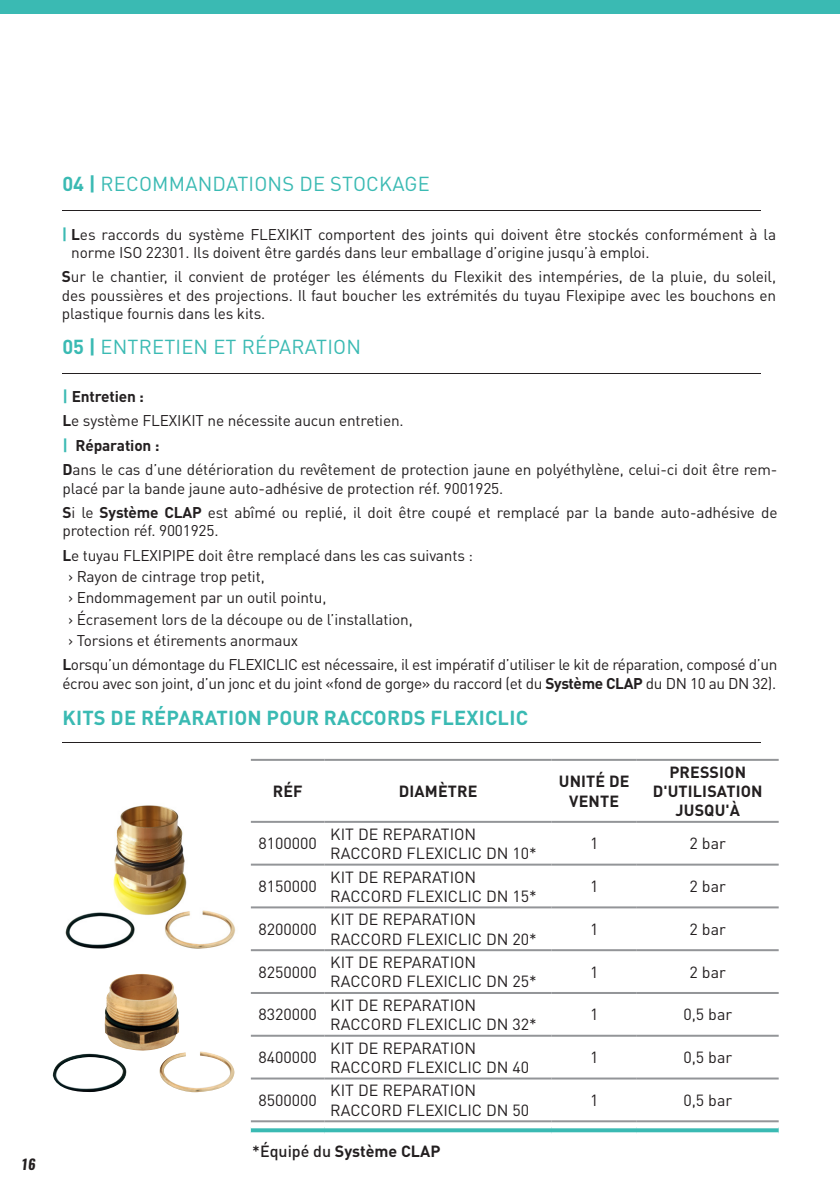
<style>
.page{position:relative;width:840px;height:1191px;background:#fff}
.page>*{position:absolute;margin:0;border:0;box-sizing:border-box;transform-origin:0 0}
.t1{font:20px "DIN Pro";letter-spacing:.01em;color:#3abab3}
.t2{font:700 20px "DIN Pro";letter-spacing:.01em;color:#3abab3}
.t3{font:16px/19.2px "DIN Pro";color:#231f20}
.t4{font:700 16px/19.2px "DIN Pro";letter-spacing:.01em;color:#231f20;text-align:center}
.t5{font:15.4px/18.4px "DIN Pro";letter-spacing:-.01em;color:#231f20}
.t6{font:700 15.4px "DIN Pro";letter-spacing:-.01em;color:#231f20}
.t7{font:italic 700 14px "Oswald";color:#231f20}
.s1{font-weight:700}
.s2{font-weight:700;font-size:16px;color:#3abab3}
.s3{font-size:16px;color:#3abab3}
.s4{font-weight:500}
</style>
<div class="page">
<hr style="left:62px;top:210px;width:698px;height:1px;background:#231f20">
<hr style="left:62px;top:373px;width:698px;height:1px;background:#231f20">
<hr style="left:62px;top:742px;width:698px;height:1px;background:#231f20">
<img style="left:53px;top:973px;width:181px;height:120px">
<img style="left:65px;top:805px;width:170px;height:144px">
<svg style="left:251px;top:1122px;width:527px;height:10px"></svg>
<hr style="left:251px;top:759px;width:73px;height:2px;background:#939598">
<hr style="left:324px;top:759px;width:227px;height:2px;background:#939598">
<hr style="left:551px;top:759px;width:85px;height:2px;background:#939598">
<hr style="left:636px;top:759px;width:142px;height:2px;background:#939598">
<hr style="left:251px;top:821px;width:73px;height:2px;background:#939598">
<hr style="left:324px;top:821px;width:227px;height:2px;background:#939598">
<hr style="left:551px;top:821px;width:85px;height:2px;background:#939598">
<hr style="left:636px;top:821px;width:142px;height:2px;background:#939598">
<hr style="left:251px;top:863px;width:73px;height:2px;background:#939598">
<hr style="left:324px;top:863px;width:227px;height:2px;background:#939598">
<hr style="left:551px;top:863px;width:85px;height:2px;background:#939598">
<hr style="left:636px;top:863px;width:142px;height:2px;background:#939598">
<hr style="left:251px;top:906px;width:73px;height:2px;background:#939598">
<hr style="left:324px;top:906px;width:227px;height:2px;background:#939598">
<hr style="left:551px;top:906px;width:85px;height:2px;background:#939598">
<hr style="left:636px;top:906px;width:142px;height:2px;background:#939598">
<hr style="left:251px;top:949px;width:73px;height:2px;background:#939598">
<hr style="left:324px;top:949px;width:227px;height:2px;background:#939598">
<hr style="left:551px;top:949px;width:85px;height:2px;background:#939598">
<hr style="left:636px;top:949px;width:142px;height:2px;background:#939598">
<hr style="left:251px;top:992px;width:73px;height:2px;background:#939598">
<hr style="left:324px;top:992px;width:227px;height:2px;background:#939598">
<hr style="left:551px;top:992px;width:85px;height:2px;background:#939598">
<hr style="left:636px;top:992px;width:142px;height:2px;background:#939598">
<hr style="left:251px;top:1034px;width:73px;height:2px;background:#939598">
<hr style="left:324px;top:1034px;width:227px;height:2px;background:#939598">
<hr style="left:551px;top:1034px;width:85px;height:2px;background:#939598">
<hr style="left:636px;top:1034px;width:142px;height:2px;background:#939598">
<hr style="left:551px;top:1077px;width:85px;height:2px;background:#939598">
<hr style="left:636px;top:1077px;width:142px;height:2px;background:#939598">
<hr style="left:551px;top:1120px;width:85px;height:2px;background:#939598">
<hr style="left:636px;top:1120px;width:142px;height:2px;background:#939598">
<hr style="left:251px;top:1077px;width:73px;height:2px;background:#939598">
<hr style="left:324px;top:1077px;width:227px;height:2px;background:#939598">
<hr style="left:251px;top:1120px;width:73px;height:2px;background:#939598">
<hr style="left:324px;top:1120px;width:227px;height:2px;background:#939598">
<hr style="left:251px;top:1126px;width:73px;height:2px;background:#fff">
<hr style="left:324px;top:1126px;width:227px;height:2px;background:#fff">
<hr style="left:551px;top:1126px;width:85px;height:2px;background:#fff">
<hr style="left:636px;top:1126px;width:142px;height:2px;background:#fff">
<div style="left:0;top:0;width:839px;height:14px;background:#3abab3"></div>
<p class="t7" style="left:21px;top:1154px;width:16px">16</p>
<p class="t1" style="left:62px;top:170px;width:369px"><span class="s1">04 |</span> RECOMMANDATIONS DE STOCKAGE</p>
<p class="t5" style="left:71px;top:224px;width:706px;text-indent:-9px"><span class="s2">|</span> <span class="s1">L</span>es raccords du système FLEXIKIT comportent des joints qui doivent être stockés conformément à la norme ISO 22301. Ils doivent être gardés dans leur emballage d’origine jusqu’à emploi.</p>
<p class="t5" style="left:62px;top:267px;width:715px;text-align:justify"><span class="s1">S</span>ur le chantier, il convient de protéger les éléments du Flexikit des intempéries, de la pluie, du soleil, des poussières et des projections. Il faut boucher les extrémités du tuyau Flexipipe avec les bouchons en plastique fournis dans les kits.</p>
<p class="t1" style="left:62px;top:333px;width:300px"><span class="s1">05 |</span> ENTRETIEN ET RÉPARATION</p>
<p class="t6" style="left:62px;top:386px;width:83px"><span class="s3">|</span> Entretien :</p>
<p class="t5" style="left:62px;top:410px;width:342px"><span class="s1">L</span>e système FLEXIKIT ne nécessite aucun entretien.</p>
<p class="t6" style="left:62px;top:435px;width:98px"><span class="s3">|</span> Réparation :</p>
<p class="t5" style="left:62px;top:460px;width:716px"><span class="s1">D</span>ans le cas d’une détérioration du revêtement de protection jaune en polyéthylène, celui-ci doit être rem&shy;placé par la bande jaune auto-adhésive de protection réf. 9001925.</p>
<p class="t5" style="left:62px;top:502px;width:716px"><span class="s1">S</span>i le <span class="s1">Système CLAP</span> est abîmé ou replié, il doit être coupé et remplacé par la bande auto-adhésive de protection réf. 9001925.</p>
<p class="t5" style="left:62px;top:545px;width:412px"><span class="s1">L</span>e tuyau FLEXIPIPE doit être remplacé dans les cas suivants :</p>
<p class="t5" style="left:68px;top:566px;width:198px">› Rayon de cintrage trop petit,</p>
<p class="t5" style="left:68px;top:588px;width:260px">› Endommagement par un outil pointu,</p>
<p class="t5" style="left:68px;top:609px;width:346px">› Écrasement lors de la découpe ou de l’installation,</p>
<p class="t5" style="left:68px;top:630px;width:231px">› Torsions et étirements anormaux</p>
<p class="t5" style="left:62px;top:654px;width:716px"><span class="s1">L</span>orsqu’un démontage du FLEXICLIC est nécessaire, il est impératif d’utiliser le kit de réparation, composé d’un écrou avec son joint, d’un jonc et du joint «fond de gorge» du raccord (et du <span class="s1">Système CLAP</span> du DN 10 au DN 32).</p>
<p class="t2" style="left:62px;top:704px;width:467px">KITS DE RÉPARATION POUR RACCORDS FLEXICLIC</p>
<p class="t4" style="left:272px;top:781px;width:31px">RÉF</p>
<p class="t4" style="left:398px;top:781px;width:80px">DIAMÈTRE</p>
<p class="t4" style="left:558px;top:771px;width:72px">UNITÉ DE<br>VENTE</p>
<p class="t4" style="left:652px;top:761px;width:111px">PRESSION<br>D'UTILISATION<br>JUSQU'À</p>
<p class="t3" style="left:258px;top:833px;width:60px">8100000</p>
<p class="t3" style="left:330px;top:823px;width:208px">KIT DE REPARATION<br>RACCORD FLEXICLIC DN 10*</p>
<p class="t3" style="left:589px;top:833px;width:10px">1</p>
<p class="t3" style="left:689px;top:833px;width:38px">2 bar</p>
<p class="t3" style="left:258px;top:876px;width:60px">8150000</p>
<p class="t3" style="left:330px;top:866px;width:208px">KIT DE REPARATION<br>RACCORD FLEXICLIC DN 15*</p>
<p class="t3" style="left:589px;top:876px;width:10px">1</p>
<p class="t3" style="left:689px;top:876px;width:38px">2 bar</p>
<p class="t3" style="left:258px;top:919px;width:60px">8200000</p>
<p class="t3" style="left:330px;top:909px;width:208px">KIT DE REPARATION<br>RACCORD FLEXICLIC DN 20*</p>
<p class="t3" style="left:589px;top:919px;width:10px">1</p>
<p class="t3" style="left:689px;top:919px;width:38px">2 bar</p>
<p class="t3" style="left:258px;top:961px;width:60px">8250000</p>
<p class="t3" style="left:330px;top:952px;width:208px">KIT DE REPARATION<br>RACCORD FLEXICLIC DN 25*</p>
<p class="t3" style="left:589px;top:961px;width:10px">1</p>
<p class="t3" style="left:689px;top:961px;width:38px">2 bar</p>
<p class="t3" style="left:258px;top:1004px;width:60px">8320000</p>
<p class="t3" style="left:330px;top:994px;width:208px">KIT DE REPARATION<br>RACCORD FLEXICLIC DN 32*</p>
<p class="t3" style="left:589px;top:1004px;width:10px">1</p>
<p class="t3" style="left:683px;top:1004px;width:50px">0,5 bar</p>
<p class="t3" style="left:258px;top:1047px;width:60px">8400000</p>
<p class="t3" style="left:330px;top:1037px;width:200px">KIT DE REPARATION<br>RACCORD FLEXICLIC DN 40</p>
<p class="t3" style="left:589px;top:1047px;width:10px">1</p>
<p class="t3" style="left:683px;top:1047px;width:50px">0,5 bar</p>
<p class="t3" style="left:258px;top:1090px;width:60px">8500000</p>
<p class="t3" style="left:330px;top:1080px;width:200px">KIT DE REPARATION<br>RACCORD FLEXICLIC DN 50</p>
<p class="t3" style="left:589px;top:1090px;width:10px">1</p>
<p class="t3" style="left:683px;top:1090px;width:50px">0,5 bar</p>
<p class="t4" style="left:252px;top:1141px;width:189px"><span class="s4">*Équipé du</span> Système CLAP</p>
</div>
